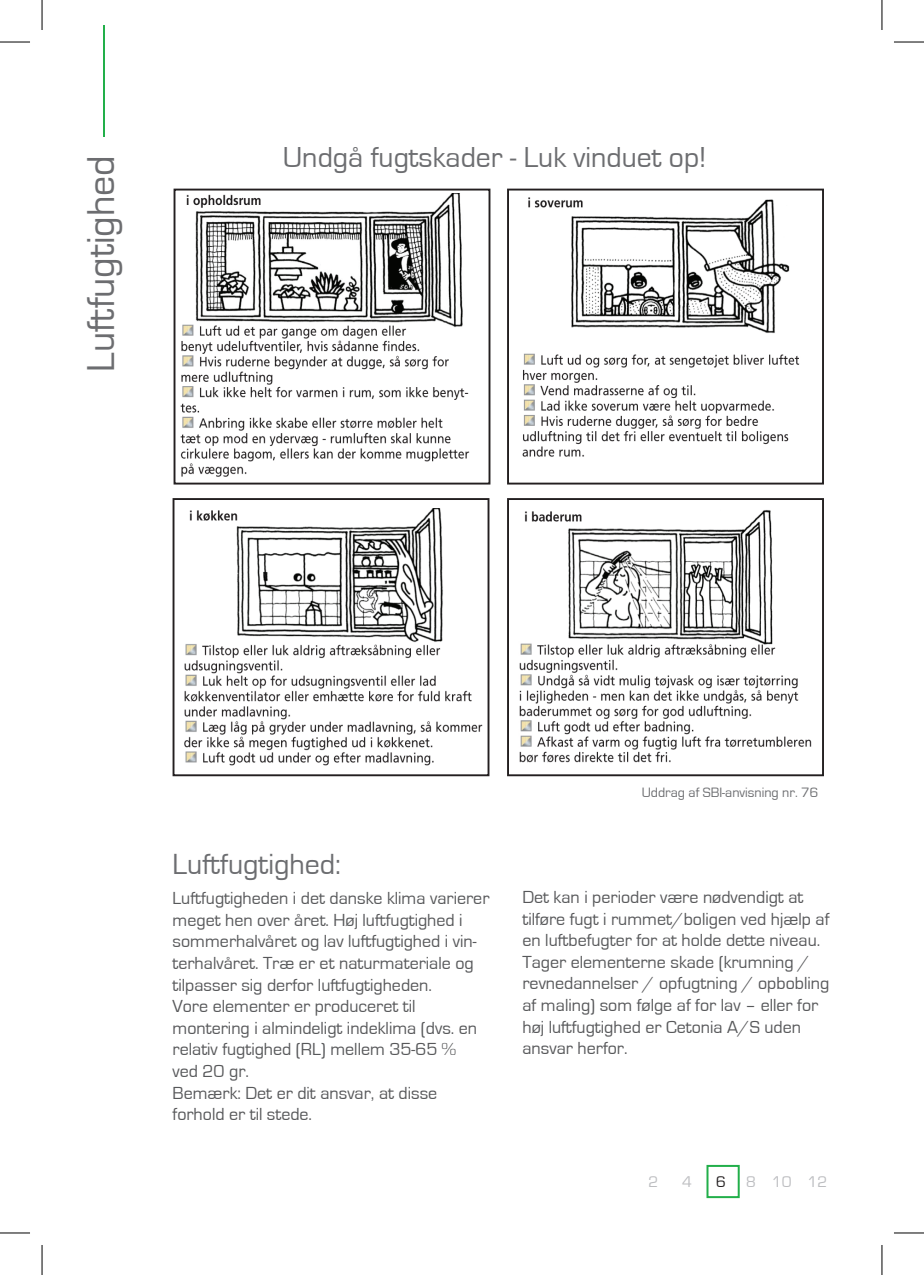
<style>
.page{position:relative;width:924px;height:1275px;background:#fff}
.page>*{position:absolute;margin:0;border:0;box-sizing:border-box;transform-origin:0 0}
.t1{font:40px "Eurostile";color:#6c6d70}
.t2{font:30px "Eurostile";color:#6c6d70}
.t3{font:29.8px "Eurostile";color:#6c6d70}
.t4{font:18px/21.6px "Eurostile";color:#57585a}
.t5{font:16px "Eurostile";color:#bcbdc0}
.t6{font:16px "Eurostile";color:#231f20}
.t7{font:14px "Eurostile";color:#6c6d70}
</style>
<div class="page">
<div style="left:706px;top:1165px;width:33px;height:33px;border:2px solid #22af4a"></div>
<img style="left:519px;top:510px;width:293px;height:253px">
<img style="left:522px;top:197px;width:278px;height:260px">
<img style="left:184px;top:508px;width:299px;height:258px">
<img style="left:180px;top:193px;width:290px;height:284px">
<hr style="left:103px;top:25px;width:2px;height:112px;background:#22af4a">
<div style="left:507px;top:189px;width:316px;height:295px;border:2px solid #231f20"></div>
<div style="left:173px;top:189px;width:317px;height:295px;border:2px solid #231f20"></div>
<div style="left:507px;top:498px;width:316px;height:278px;border:2px solid #231f20"></div>
<div style="left:172px;top:498px;width:317px;height:278px;border:2px solid #231f20"></div>
<hr style="left:0;top:42px;width:30px;height:1px;background:#000">
<hr style="left:893px;top:42px;width:30px;height:1px;background:#000">
<hr style="left:0;top:1232px;width:30px;height:1px;background:#000">
<hr style="left:893px;top:1232px;width:30px;height:1px;background:#000">
<hr style="left:42px;top:0;width:1px;height:30px;background:#000">
<hr style="left:42px;top:1245px;width:1px;height:30px;background:#000">
<hr style="left:881px;top:0;width:1px;height:30px;background:#000">
<hr style="left:881px;top:1245px;width:1px;height:30px;background:#000">
<h1 class="t1" style="left:79px;top:372px;width:218px;rotate:-90deg">Luftfugtighed</h1>
<h3 class="t3" style="left:283px;top:141px;width:425px">Undgå fugtskader - Luk vinduet op!</h3>
<h2 class="t2" style="left:172px;top:848px;width:170px">Luftfugtighed:</h2>
<p class="t4" style="left:172px;top:887px;width:318px">Luftfugtigheden i det danske klima varierer meget hen over året. Høj luftfugtighed i sommerhalvåret og lav luftfugtighed i vin&shy;terhalvåret. Træ er et naturmateriale og tilpasser sig derfor luftfugtigheden.<br>Vore elementer er produceret til montering i almindeligt indeklima (dvs. en relativ fugtighed (RL) mellem 35-65 %<br>ved 20 gr.<br>Bemærk: Det er dit ansvar, at disse forhold er til stede.</p>
<p class="t7" style="left:641px;top:785px;width:178px">Uddrag af SBI-anvisning nr. 76</p>
<p class="t4" style="left:522px;top:886px;width:308px">Det kan i perioder være nødvendigt at tilføre fugt i rummet/boligen ved hjælp af en luftbefugter for at holde dette niveau.<br>Tager elementerne skade (krumning / revnedannelser / opfugtning / opbobling af maling) som følge af for lav – eller for høj luftfugtighed er Cetonia A/S uden ansvar herfor.</p>
<p class="t5" style="left:648px;top:1173px;width:11px">2</p>
<p class="t5" style="left:682px;top:1173px;width:11px">4</p>
<p class="t6" style="left:715px;top:1173px;width:11px">6</p>
<p class="t5" style="left:745px;top:1173px;width:83px">8 10 12</p>
</div>
